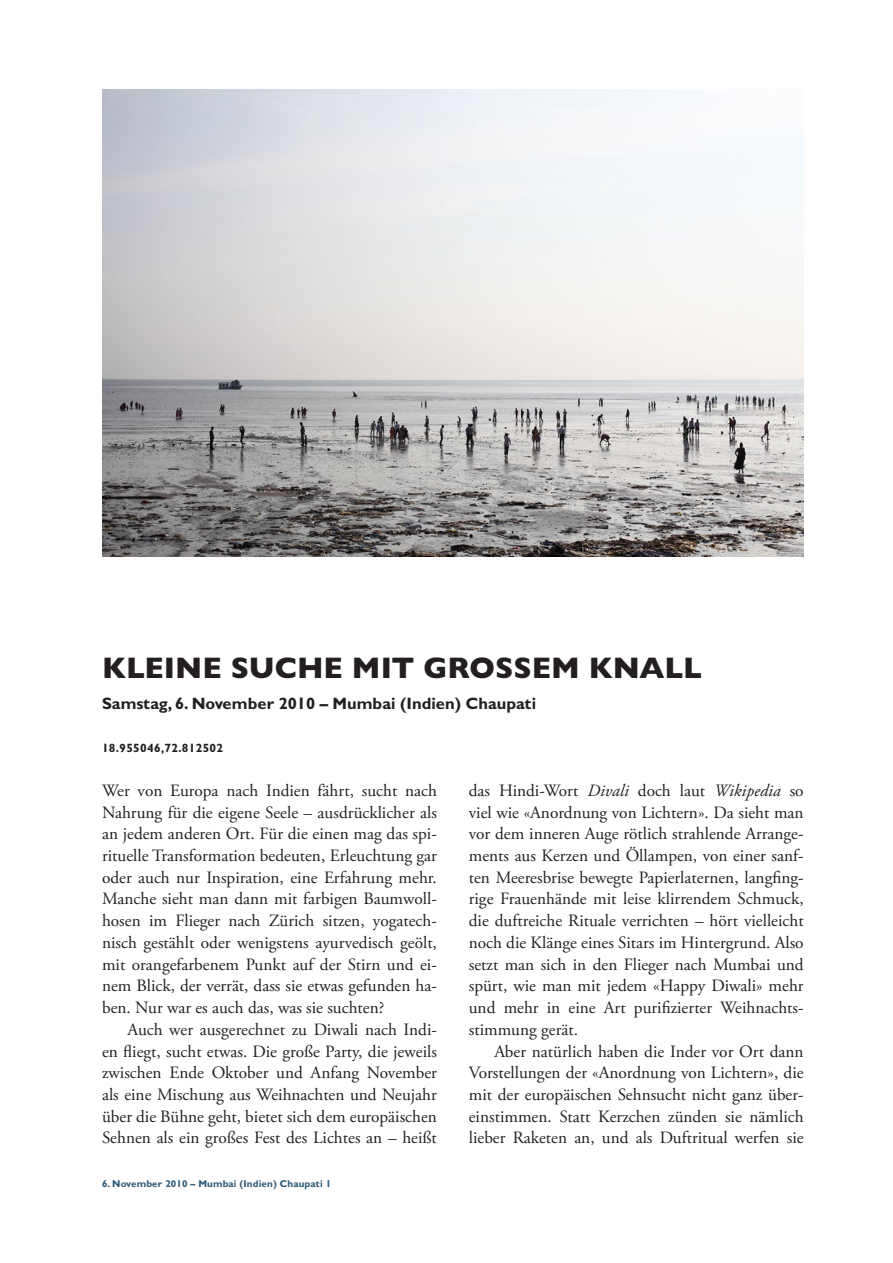
<style>
.page{position:relative;width:893px;height:1263px;background:#fff}
.page>*{position:absolute;margin:0;border:0;box-sizing:border-box;transform-origin:0 0}
.Titel_-_20_Heavy_GB{font:800 30px "Gill Sans MT Pro";color:#231f20}
.Lauftext_mit_Einzug{font:17.25px/21.8px "Adobe Garamond Pro";color:#231f20;text-align:justify}
.Lauftext_ohne_Einzug{font:17.25px/21.8px "Adobe Garamond Pro";color:#231f20;text-align:justify}
.Vorspann_-_11_Bold{font:700 16.5px "Gill Sans MT Pro";color:#231f20}
.Episoda_Geotag{font:700 12px "Gill Sans MT Pro";letter-spacing:.025em;color:#231f20}
.t1{font:700 9.9px "Gill Sans MT Pro";letter-spacing:.01em;color:#2e5978}
.s1{font-style:italic}
</style>
<div class="page">
<img style="left:102px;top:89px;width:702px;height:468px">
<p class="Titel_-_20_Heavy_GB" style="left:102px;top:650px;width:601px">KLEINE SUCHE MIT GROSSEM KNALL</p>
<p class="Vorspann_-_11_Bold" style="left:102px;top:693px;width:436px">Samstag, 6. November 2010 – Mumbai (Indien) Chaupati</p>
<p class="Episoda_Geotag" style="left:102px;top:741px;width:123px">18.955046,72.812502</p>
<p class="Lauftext_mit_Einzug" style="left:469px;top:780px;width:336px">das Hindi-Wort <span class="s1">Divali</span> doch laut <span class="s1">Wikipedia</span> so viel wie «Anordnung von Lichtern». Da sieht man vor dem inneren Auge rötlich strahlende Arrange&shy;ments aus Kerzen und Öllampen, von einer sanf&shy;ten Meeresbrise bewegte Papierlaternen, langfing&shy;rige Frauenhände mit leise klirrendem Schmuck, die duftreiche Rituale verrichten – hört vielleicht noch die Klänge eines Sitars im Hintergrund. Also setzt man sich in den Flieger nach Mumbai und spürt, wie man mit jedem «Happy Diwali» mehr und mehr in eine Art purifizierter Weihnachts&shy;stimmung gerät.</p>
<p class="Lauftext_mit_Einzug" style="left:469px;top:1041px;width:336px;text-indent:26px">Aber natürlich haben die Inder vor Ort dann Vorstellungen der «Anordnung von Lichtern», die mit der europäischen Sehnsucht nicht ganz über&shy;einstimmen. Statt Kerzchen zünden sie nämlich lieber Raketen an, und als Duftritual werfen sie</p>
<p class="Lauftext_ohne_Einzug" style="left:102px;top:780px;width:336px">Wer von Europa nach Indien fährt, sucht nach Nahrung für die eigene Seele – ausdrücklicher als an jedem anderen Ort. Für die einen mag das spi&shy;rituelle Transformation bedeuten, Erleuchtung gar oder auch nur Inspiration, eine Erfahrung mehr.<br>Manche sieht man dann mit farbigen Baumwoll&shy;hosen im Flieger nach Zürich sitzen, yogatech&shy;nisch gestählt oder wenigstens ayurvedisch geölt, mit orangefarbenem Punkt auf der Stirn und ei&shy;nem Blick, der verrät, dass sie etwas gefunden ha&shy;ben. Nur war es auch das, was sie suchten?</p>
<p class="Lauftext_mit_Einzug" style="left:102px;top:1019px;width:336px;text-indent:26px">Auch wer ausgerechnet zu Diwali nach Indi&shy;en fliegt, sucht etwas. Die große Party, die jeweils zwischen Ende Oktober und Anfang November als eine Mischung aus Weihnachten und Neujahr über die Bühne geht, bietet sich dem europäischen Sehnen als ein großes Fest des Lichtes an – heißt</p>
<p class="t1" style="left:102px;top:1177px;width:231px">6. November 2010 – Mumbai (Indien) Chaupati 1</p>
</div>
